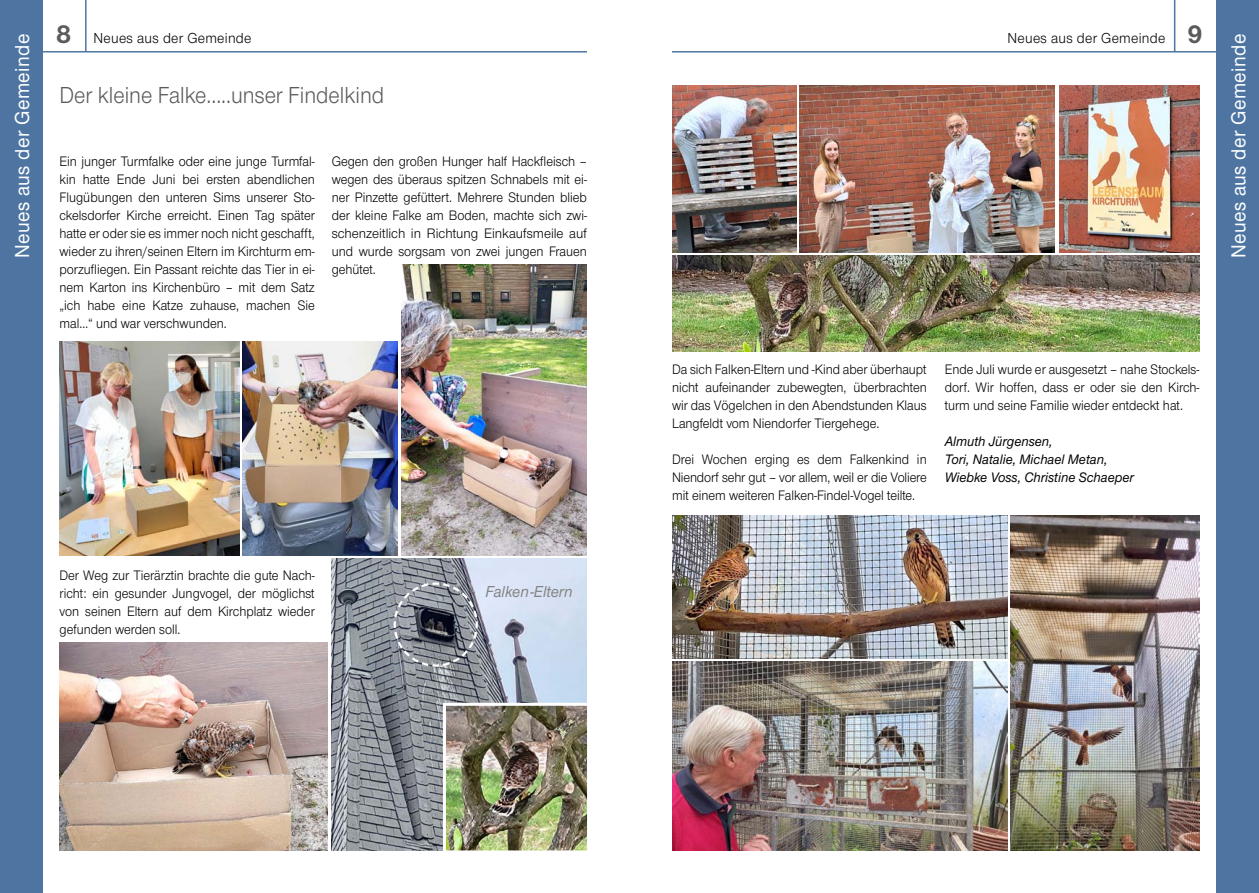
<style>
.page{position:relative;width:1259px;height:893px;background:#fff}
.page>*{position:absolute;margin:0;border:0;box-sizing:border-box;transform-origin:0 0}
.t1{font:24px "Nordelbica";color:#5a5c5b;scale:.92 1}
.t2{font:500 21px "Nordelbica";letter-spacing:.02em;color:#fff;scale:.95 1}
.t3{font:italic 500 16.5px "Nordelbica";color:#858484;scale:.95 1}
.t4{font:15px "Nordelbica";letter-spacing:.02em;color:#000;scale:.95 1}
.t5{font:14.25px/18px "Nordelbica";color:#000;text-align:justify;scale:.92 1}
.t6{font:italic 500 14.25px/18px "Nordelbica";color:#000;scale:.95 1}
.s1{font-weight:700;font-size:27px;color:#5a5c5b}
</style>
<div class="page">
<div style="left:1216px;top:0;width:43px;height:893px;background:#4e75a2"></div>
<hr style="left:672px;top:51px;width:544px;height:2px;background:#4e75a2">
<hr style="left:1174px;top:0;width:1px;height:51px;background:#4e75a2">
<div style="left:0;top:0;width:43px;height:893px;background:#4e75a2"></div>
<hr style="left:43px;top:51px;width:544px;height:2px;background:#4e75a2">
<hr style="left:85px;top:0;width:2px;height:51px;background:#4e75a2">
<img style="left:60px;top:341px;width:180px;height:214px">
<img style="left:242px;top:341px;width:156px;height:214px">
<img style="left:401px;top:264px;width:186px;height:291px">
<img style="left:60px;top:642px;width:267px;height:208px">
<img style="left:332px;top:559px;width:255px;height:291px">
<img style="left:672px;top:255px;width:527px;height:97px">
<img style="left:447px;top:707px;width:139px;height:142px">
<div style="left:443px;top:703px;width:147px;height:150px;border:3px solid #fff"></div>
<img style="left:672px;top:85px;width:124px;height:167px">
<img style="left:799px;top:85px;width:255px;height:167px">
<img style="left:1059px;top:85px;width:140px;height:167px">
<img style="left:672px;top:515px;width:335px;height:143px">
<img style="left:672px;top:662px;width:335px;height:188px">
<img style="left:1010px;top:515px;width:189px;height:335px">
<svg style="left:392px;top:581px;width:87px;height:87px;background:#7b7f88"></svg>
<p class="t4" style="left:56px;top:29px;width:207px"><span class="s1">8</span> Neues aus der Gemeinde</p>
<p class="t4" style="left:1007px;top:29px;width:207px">Neues aus der Gemeinde <span class="s1">9</span></p>
<h2 class="t2" style="left:10px;top:258px;width:237px;rotate:-90deg">Neues aus der Gemeinde</h2>
<h2 class="t2" style="left:1226px;top:258px;width:237px;rotate:-90deg">Neues aus der Gemeinde</h2>
<h1 class="t1" style="left:60px;top:82px;width:354px">Der kleine Falke.....unser Findelkind</h1>
<p class="t5" style="left:332px;top:152px;width:279px">Gegen den großen Hunger half Hackfleisch – wegen des überaus spitzen Schnabels mit ei&shy;ner Pinzette gefüttert. Mehrere Stunden blieb der kleine Falke am Boden, machte sich zwi&shy;schenzeitlich in Richtung Einkaufsmeile auf und wurde sorgsam von zwei jungen Frauen gehütet.</p>
<p class="t5" style="left:60px;top:152px;width:279px">Ein junger Turmfalke oder eine junge Turmfal&shy;kin hatte Ende Juni bei ersten abendlichen Flugübungen den unteren Sims unserer Sto&shy;ckelsdorfer Kirche erreicht. Einen Tag später hatte er oder sie es immer noch nicht geschafft, wieder zu ihren/seinen Eltern im Kirchturm em&shy;porzufliegen. Ein Passant reichte das Tier in ei&shy;nem Karton ins Kirchenbüro – mit dem Satz „ich habe eine Katze zuhause, machen Sie mal…“ und war verschwunden.</p>
<p class="t5" style="left:60px;top:566px;width:279px">Der Weg zur Tierärztin brachte die gute Nach&shy;richt: ein gesunder Jungvogel, der möglichst von seinen Eltern auf dem Kirchplatz wieder gefunden werden soll.</p>
<p class="t3" style="left:485px;top:582px;width:93px">Falken-Eltern</p>
<p class="t5" style="left:672px;top:361px;width:278px">Da sich Falken-Eltern und -Kind aber überhaupt nicht aufeinander zubewegten, überbrachten wir das Vögelchen in den Abendstunden Klaus Langfeldt vom Niendorfer Tiergehege.</p>
<p class="t5" style="left:672px;top:451px;width:278px">Drei Wochen erging es dem Falkenkind in Niendorf sehr gut – vor allem, weil er die Voliere mit einem weiteren Falken-Findel-Vogel teilte.</p>
<p class="t5" style="left:944px;top:361px;width:278px">Ende Juli wurde er ausgesetzt – nahe Stockels&shy;dorf. Wir hoffen, dass er oder sie den Kirch&shy;turm und seine Familie wieder entdeckt hat.</p>
<p class="t6" style="left:944px;top:433px;width:200px">Almuth Jürgensen,<br>Tori, Natalie, Michael Metan,<br>Wiebke Voss, Christine Schaeper</p>
</div>
